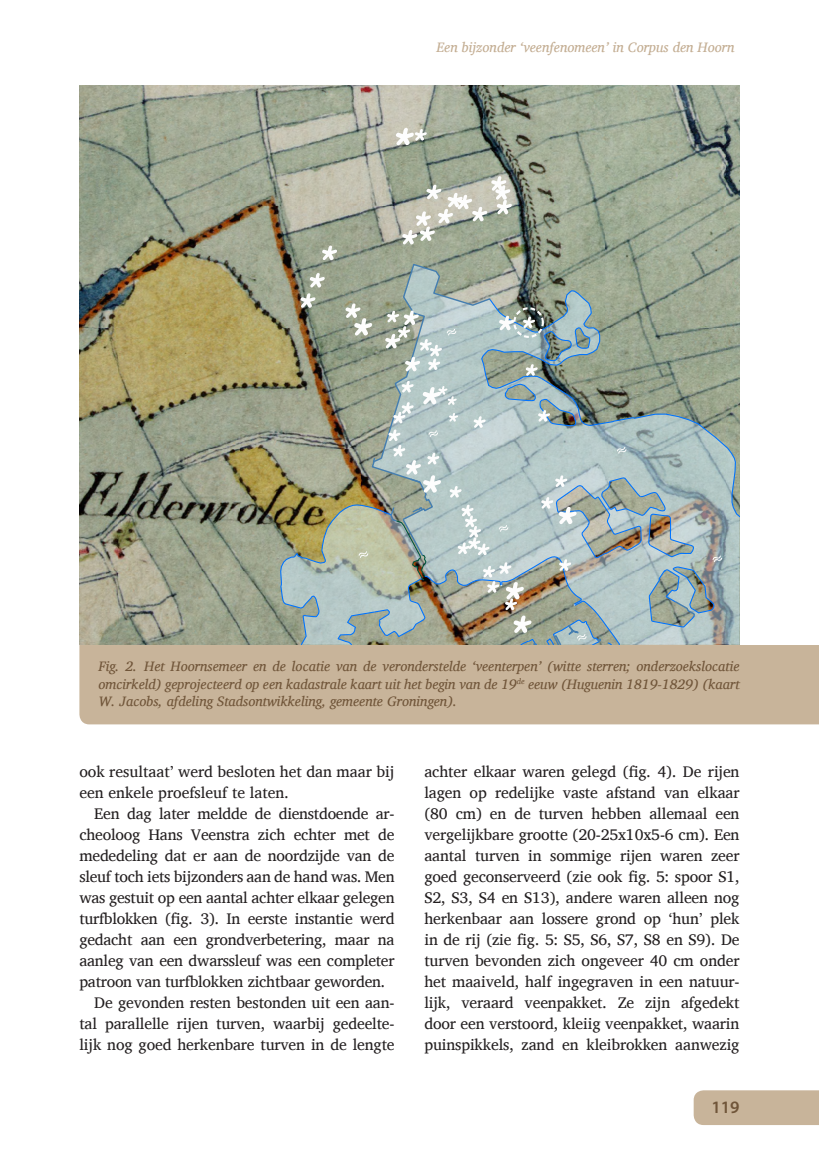
<style>
.page{position:relative;width:819px;height:1166px;background:#fff}
.page>*{position:absolute;margin:0;border:0;box-sizing:border-box;transform-origin:0 0}
.t1{font:600 17.5px "Myriad Pro";color:#705539}
.Plat{font:15.75px/21px "Charis SIL";letter-spacing:-.01em;color:#231f20;text-align:justify}
.Afbeeldingstekst{font:italic 14px/17.5px "Charis SIL";color:#705539;text-align:justify}
.t2{font:italic 14px "Charis SIL";color:#c3ad92}
</style>
<div class="page">
<div style="left:693px;top:1090px;width:126px;height:35px;background:#c8b49a"></div>
<img style="left:80px;top:85px;width:659px;height:560px">
<svg style="left:396px;top:128px;width:31px;height:17px"></svg>
<img style="left:279px;top:176px;width:460px;height:469px">
<div style="left:79px;top:645px;width:740px;height:79px;background:#c8b49a"></div>
<p class="t2" style="left:436px;top:39px;width:300px">Een bijzonder ‘veenfenomeen’ in Corpus den Hoorn</p>
<p class="Afbeeldingstekst" style="left:98px;top:657px;width:642px">Fig. 2. Het Hoornsemeer en de locatie van de veronderstelde ‘veenterpen’ (witte sterren; onderzoekslocatie omcirkeld) geprojecteerd op een kadastrale kaart uit het begin van de 19<sup>de</sup> eeuw (Huguenin 1819-1829) (kaart W. Jacobs, afdeling Stadsontwikkeling, gemeente Groningen).</p>
<p class="Plat" style="left:79px;top:761px;width:316px">ook resultaat’ werd besloten het dan maar bij een enkele proefsleuf te laten.</p>
<p class="Plat" style="left:79px;top:803px;width:317px;text-indent:15px">Een dag later meldde de dienstdoende ar&shy;cheoloog Hans Veenstra zich echter met de mededeling dat er aan de noordzijde van de sleuf toch iets bijzonders aan de hand was. Men was gestuit op een aantal achter elkaar gelegen turfblokken (fig. 3). In eerste instantie werd gedacht aan een grondverbetering, maar na aanleg van een dwarssleuf was een completer patroon van turfblokken zichtbaar geworden.</p>
<p class="Plat" style="left:79px;top:992px;width:317px;text-indent:15px">De gevonden resten bestonden uit een aan&shy;tal parallelle rijen turven, waarbij gedeelte&shy;lijk nog goed herkenbare turven in de lengte</p>
<p class="Plat" style="left:424px;top:761px;width:317px">achter elkaar waren gelegd (fig. 4). De rijen lagen op redelijke vaste afstand van elkaar (80 cm) en de turven hebben allemaal een vergelijkbare grootte (20-25x10x5-6 cm). Een aantal turven in sommige rijen waren zeer goed geconserveerd (zie ook fig. 5: spoor S1, S2, S3, S4 en S13), andere waren alleen nog herkenbaar aan lossere grond op ‘hun’ plek in de rij (zie fig. 5: S5, S6, S7, S8 en S9). De turven bevonden zich ongeveer 40 cm onder het maaiveld, half ingegraven in een natuur&shy;lijk, veraard veenpakket. Ze zijn afgedekt door een verstoord, kleiig veenpakket, waarin puinspikkels, zand en kleibrokken aanwezig</p>
<p class="t1" style="left:711px;top:1096px;width:30px">119</p>
</div>
